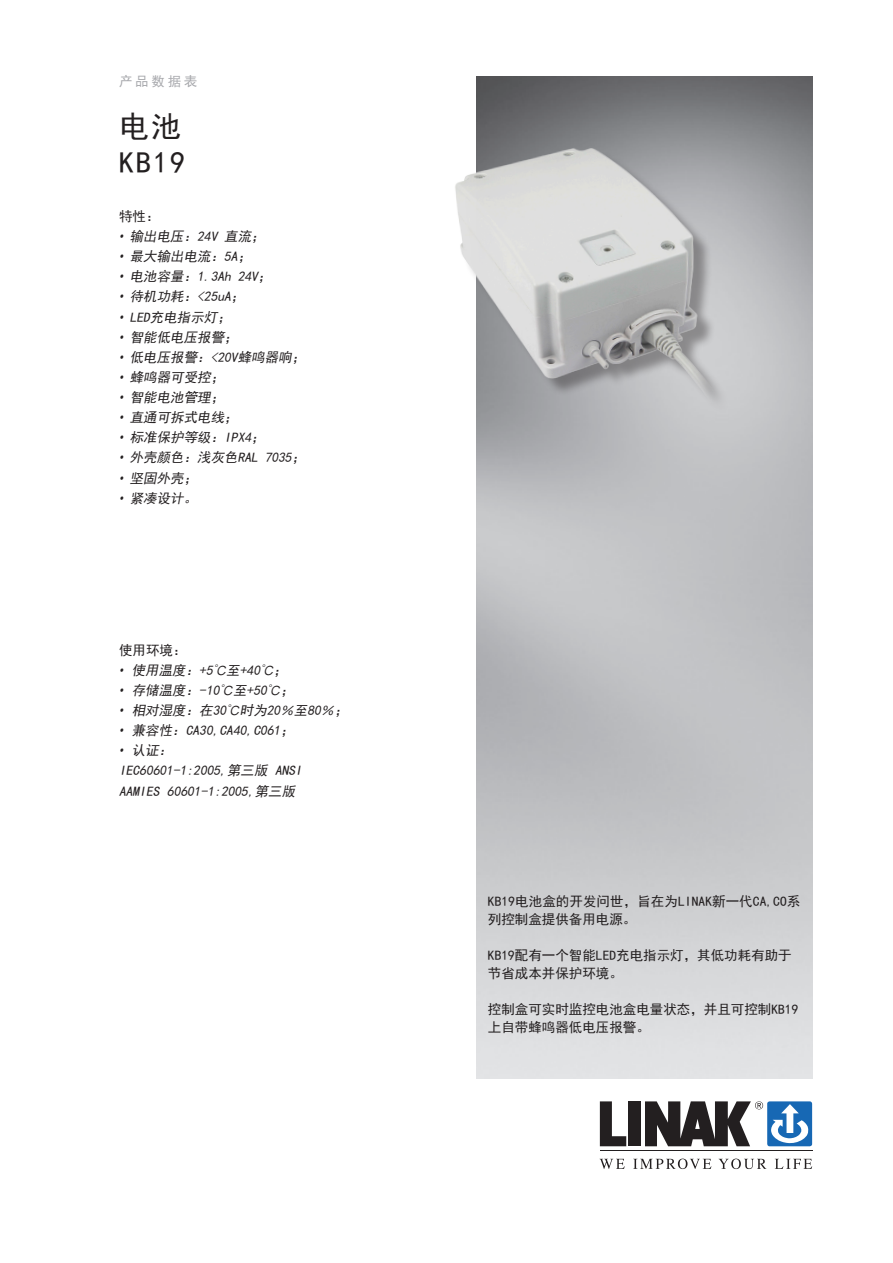
<style>
.page{position:relative;width:893px;height:1263px;background:#fff}
.page>*{position:absolute;margin:0;border:0;box-sizing:border-box;transform-origin:0 0}
.t1{font:30px "Sim Hei";letter-spacing:.07em;color:#231f20}
.t2{font:italic 13.5px "Sim Hei";color:#231f20}
.t3{font:13.5px/18px "Sim Hei";color:#231f20}
.t4{font:13.5px "Sim Hei";letter-spacing:.2em;color:#a8a9ad}
.s1{font-family:"Arial Narrow"}
</style>
<div class="page">
<img style="left:476px;top:77px;width:336px;height:1001px">
<img style="left:455px;top:114px;width:356px;height:320px">
<svg style="left:600px;top:1101px;width:26px;height:45px"></svg>
<div style="left:628px;top:1101px;width:13px;height:45px;background:#231f20"></div>
<svg style="left:600px;top:1159px;width:25px;height:10px"></svg>
<svg style="left:633px;top:1158px;width:78px;height:11px"></svg>
<svg style="left:719px;top:1158px;width:47px;height:11px"></svg>
<svg style="left:775px;top:1159px;width:37px;height:10px"></svg>
<hr style="left:600px;top:1150px;width:212px;height:1px;background:#231f20">
<svg style="left:645px;top:1101px;width:167px;height:45px"></svg>
<p class="t4" style="left:119px;top:74px;width:80px">产品数据表</p>
<p class="t1" style="left:119px;top:112px;width:64px">电池</p>
<p class="t1" style="left:119px;top:148px;width:68px">KB19</p>
<p class="t3" style="left:119px;top:207px;width:42px">特性：</p>
<p class="t2" style="left:119px;top:229px;width:150px"><span class="s1">•</span> 输出电压：24V 直流；</p>
<p class="t2" style="left:119px;top:250px;width:136px"><span class="s1">•</span> 最大输出电流：5A；</p>
<p class="t2" style="left:119px;top:270px;width:156px"><span class="s1">•</span> 电池容量：1.3Ah 24V；</p>
<p class="t2" style="left:119px;top:290px;width:129px"><span class="s1">•</span> 待机功耗：&lt;25uA；</p>
<p class="t2" style="left:119px;top:310px;width:116px"><span class="s1">•</span> LED充电指示灯；</p>
<p class="t2" style="left:119px;top:330px;width:123px"><span class="s1">•</span> 智能低电压报警；</p>
<p class="t2" style="left:119px;top:350px;width:190px"><span class="s1">•</span> 低电压报警：&lt;20V蜂鸣器响；</p>
<p class="t2" style="left:119px;top:370px;width:109px"><span class="s1">•</span> 蜂鸣器可受控；</p>
<p class="t2" style="left:119px;top:390px;width:109px"><span class="s1">•</span> 智能电池管理；</p>
<p class="t2" style="left:119px;top:411px;width:123px"><span class="s1">•</span> 直通可拆式电线；</p>
<p class="t2" style="left:119px;top:431px;width:150px"><span class="s1">•</span> 标准保护等级：IPX4；</p>
<p class="t2" style="left:119px;top:451px;width:190px"><span class="s1">•</span> 外壳颜色：浅灰色RAL 7035；</p>
<p class="t2" style="left:119px;top:471px;width:82px"><span class="s1">•</span> 坚固外壳；</p>
<p class="t2" style="left:119px;top:491px;width:82px"><span class="s1">•</span> 紧凑设计。</p>
<p class="t3" style="left:119px;top:641px;width:69px">使用环境：</p>
<p class="t2" style="left:119px;top:663px;width:172px"><span class="s1">•</span> 使用温度：+5℃至+40℃；</p>
<p class="t2" style="left:119px;top:683px;width:179px"><span class="s1">•</span> 存储温度：-10℃至+50℃；</p>
<p class="t2" style="left:119px;top:703px;width:233px"><span class="s1">•</span> 相对湿度：在30℃时为20％至80％；</p>
<p class="t2" style="left:119px;top:724px;width:179px"><span class="s1">•</span> 兼容性：CA30,CA40,C061；</p>
<p class="t2" style="left:119px;top:744px;width:57px"><span class="s1">•</span> 认证：</p>
<p class="t2" style="left:119px;top:764px;width:187px">IEC60601-1:2005,第三版 ANSI</p>
<p class="t2" style="left:119px;top:784px;width:180px">AAMIES 60601-1:2005,第三版</p>
<p class="t3" style="left:488px;top:892px;width:314px">KB19电池盒的开发问世，旨在为LINAK新一代CA,CO系列控制盒提供备用电源。</p>
<p class="t3" style="left:488px;top:946px;width:305px">KB19配有一个智能LED充电指示灯，其低功耗有助于节省成本并保护环境。</p>
<p class="t3" style="left:488px;top:1000px;width:312px">控制盒可实时监控电池盒电量状态，并且可控制KB19上自带蜂鸣器低电压报警。</p>
</div>
